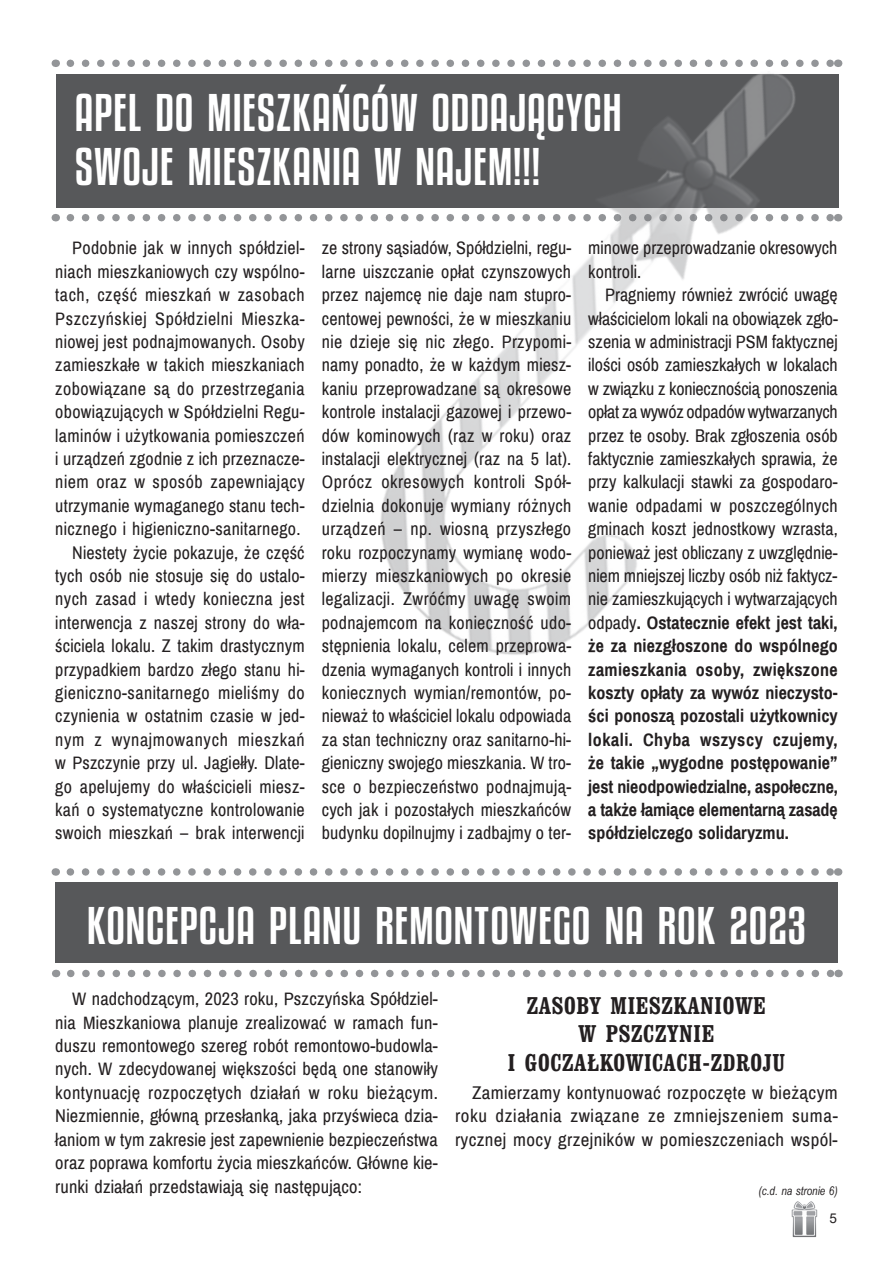
<style>
.page{position:relative;width:893px;height:1263px;background:#fff}
.page>*{position:absolute;margin:0;border:0;box-sizing:border-box;transform-origin:0 0}
.t1{font:46.5px/54px "Kenyan Coffee Rg";letter-spacing:.015em;color:#fff}
.t2{font:700 24px/28.8px "Clarendon Cn EU";letter-spacing:.025em;color:#231f20;text-align:center}
.t3{font:18px/23.4px "Archivo Narrow";letter-spacing:.02em;color:#231f20;text-align:justify}
.t4{font:18px/23.4px "Archivo Narrow";letter-spacing:.02em;color:#231f20;text-align:justify;scale:1.05 1}
.t5{font:18px/23.4px "Archivo Narrow";color:#231f20}
.t6{font:13.5px "Arial";color:#231f20}
.t7{font:italic 12px "Arial Narrow";color:#231f20}
.s1{font-weight:700}
</style>
<div class="page">
<img style="left:791px;top:1201px;width:27px;height:37px">
<svg style="left:70px;top:60px;width:211px;height:7px"></svg>
<svg style="left:70px;top:214px;width:211px;height:7px"></svg>
<div style="left:56px;top:74px;width:782px;height:133px;background:#57585a"></div>
<svg style="left:70px;top:868px;width:760px;height:8px"></svg>
<svg style="left:71px;top:970px;width:759px;height:7px"></svg>
<div style="left:55px;top:882px;width:783px;height:81px;background:#57585a"></div>
<img style="left:281px;top:59px;width:562px;height:596px">
<h1 class="t1" style="left:75px;top:86px;width:548px">APEL DO MIESZKAŃCÓW ODDAJĄCYCH<br>SWOJE MIESZKANIA W NAJEM!!!</h1>
<p class="t3" style="left:55px;top:237px;width:251px;text-align:right">Podobnie jak w innych spółdziel&shy;niach mieszkaniowych czy wspólno&shy;tach, część mieszkań w zasobach Pszczyńskiej Spółdzielni Mieszka&shy;niowej jest podnajmowanych. Osoby zamieszkałe w takich mieszkaniach zobowiązane są do przestrzegania obowiązujących w Spółdzielni Regu&shy;laminów i użytkowania pomieszczeń i urządzeń zgodnie z ich przeznacze&shy;niem oraz w sposób zapewniający utrzymanie wymaganego stanu tech&shy;nicznego i higieniczno-sanitarnego.<br>Niestety życie pokazuje, że część tych osób nie stosuje się do ustalo&shy;nych zasad i wtedy konieczna jest interwencja z naszej strony do wła&shy;ściciela lokalu. Z takim drastycznym przypadkiem bardzo złego stanu hi&shy;gieniczno-sanitarnego mieliśmy do czynienia w ostatnim czasie w jed&shy;nym z wynajmowanych mieszkań w Pszczynie przy ul. Jagiełły. Dlate&shy;go apelujemy do właścicieli miesz&shy;kań o systematyczne kontrolowanie swoich mieszkań – brak interwencji</p>
<p class="t3" style="left:322px;top:237px;width:251px">ze strony sąsiadów, Spółdzielni, regu&shy;larne uiszczanie opłat czynszowych przez najemcę nie daje nam stupro&shy;centowej pewności, że w mieszkaniu nie dzieje się nic złego. Przypomi&shy;namy ponadto, że w każdym miesz&shy;kaniu przeprowadzane są okresowe kontrole instalacji gazowej i przewo&shy;dów kominowych (raz w roku) oraz instalacji elektrycznej (raz na 5 lat).<br>Oprócz okresowych kontroli Spół&shy;dzielnia dokonuje wymiany różnych urządzeń – np. wiosną przyszłego roku rozpoczynamy wymianę wodo&shy;mierzy mieszkaniowych po okresie legalizacji. Zwróćmy uwagę swoim podnajemcom na konieczność udo&shy;stępnienia lokalu, celem przeprowa&shy;dzenia wymaganych kontroli i innych koniecznych wymian/remontów, po&shy;nieważ to właściciel lokalu odpowiada za stan techniczny oraz sanitarno-hi&shy;gieniczny swojego mieszkania. W tro&shy;sce o bezpieczeństwo podnajmują&shy;cych jak i pozostałych mieszkańców budynku dopilnujmy i zadbajmy o ter-</p>
<p class="t5" style="left:588px;top:237px;width:251px">minowe przeprowadzanie okresowych kontroli.</p>
<p class="t3" style="left:588px;top:284px;width:251px;text-indent:17px">Pragniemy również zwrócić uwagę właścicielom lokali na obowiązek zgło&shy;szenia w administracji PSM faktycznej ilości osób zamieszkałych w lokalach w związku z koniecznością ponoszenia opłat za wywóz odpadów wytwarzanych przez te osoby. Brak zgłoszenia osób faktycznie zamieszkałych sprawia, że przy kalkulacji stawki za gospodaro&shy;wanie odpadami w poszczególnych gminach koszt jednostkowy wzrasta, ponieważ jest obliczany z uwzględnie&shy;niem mniejszej liczby osób niż faktycz&shy;nie zamieszkujących i wytwarzających odpady<span class="s1">. Ostatecznie efekt jest taki, że za niezgłoszone do wspólnego zamieszkania osoby, zwiększone koszty opłaty za wywóz nieczysto&shy;ści ponoszą pozostali użytkownicy lokali. Chyba wszyscy czujemy, że takie „wygodne postępowanie” jest nieodpowiedzialne, aspołeczne, a także łamiące elementarną zasadę spółdzielczego solidaryzmu.</span></p>
<h1 class="t1" style="left:87px;top:899px;width:39px">KONCEPCJA</h1>
<h1 class="t1" style="left:269px;top:899px;width:19px">PLANU</h1>
<h1 class="t1" style="left:375px;top:899px;width:21px">REMONTOWEGO</h1>
<h1 class="t1" style="left:604px;top:899px;width:203px">NA ROK 2023</h1>
<p class="t3" style="left:55px;top:988px;width:384px;text-indent:17px">W nadchodzącym, 2023 roku, Pszczyńska Spółdziel&shy;nia Mieszkaniowa planuje zrealizować w ramach fun&shy;duszu remontowego szereg robót remontowo-budowla&shy;nych. W zdecydowanej większości będą one stanowiły kontynuację rozpoczętych działań w roku bieżącym.<br>Niezmiennie, główną przesłanką, jaka przyświeca dzia&shy;łaniom w tym zakresie jest zapewnienie bezpieczeństwa oraz poprawa komfortu życia mieszkańców. Główne kie&shy;runki działań przedstawiają się następująco:</p>
<h2 class="t2" style="left:508px;top:991px;width:279px">ZASOBY MIESZKANIOWE<br>W PSZCZYNIE<br>I GOCZAŁKOWICACH-ZDROJU</h2>
<p class="t4" style="left:455px;top:1081px;width:366px;text-indent:17px">Zamierzamy kontynuować rozpoczęte w bieżącym roku działania związane ze zmniejszeniem suma&shy;rycznej mocy grzejników w pomieszczeniach wspól-</p>
<p class="t7" style="left:759px;top:1183px;width:81px">(c.d. na stronie 6)</p>
<p class="t6" style="left:830px;top:1209px;width:9px">5</p>
</div>
